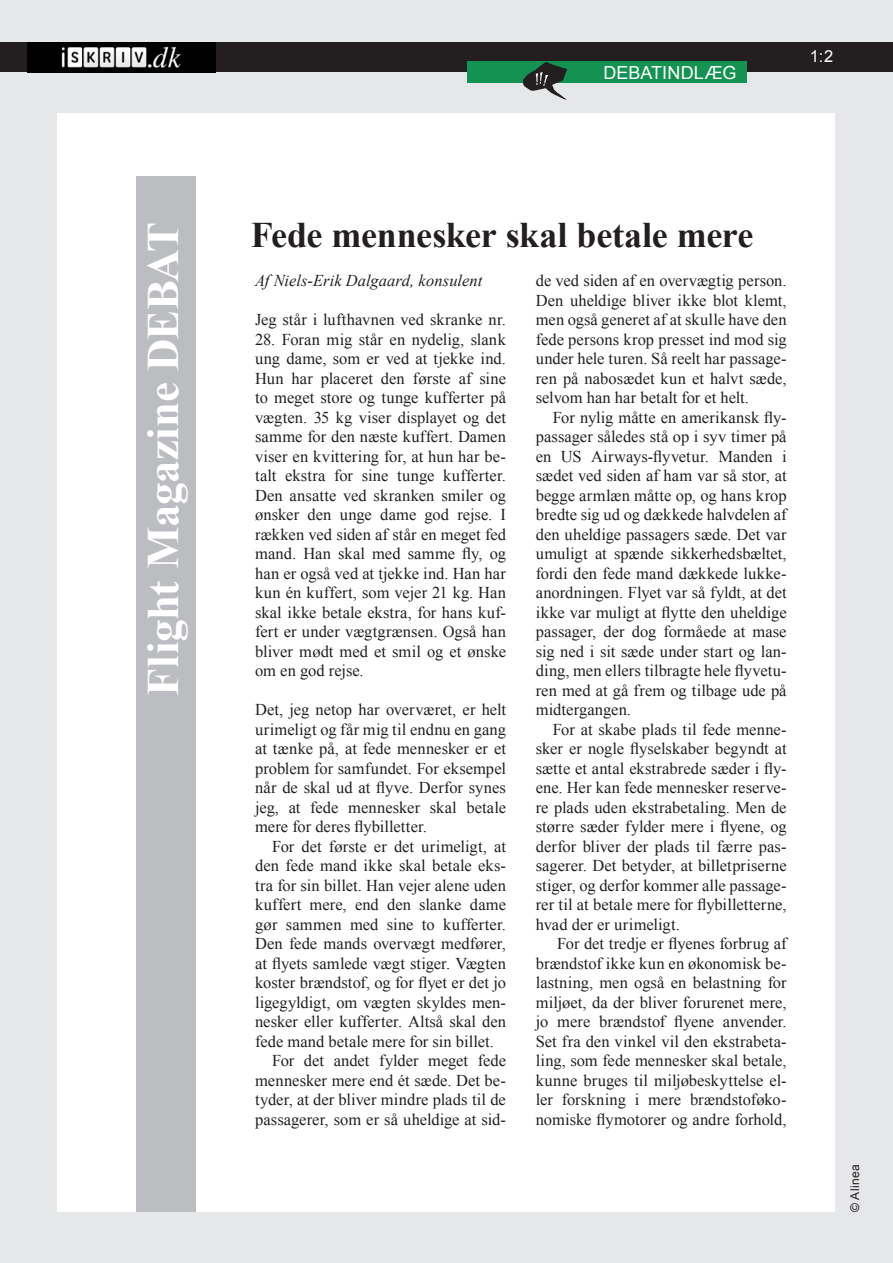
<style>
.page{position:relative;width:893px;height:1263px;background:#e6e7e9}
.page>*{position:absolute;margin:0;border:0;box-sizing:border-box;transform-origin:0 0}
.Underrubrik_Times{font:700 45px "Times New Roman";letter-spacing:-.005em;color:#fff}
.Underrubrik_Times-2{font:700 36px "Times New Roman";letter-spacing:-.01em;color:#231f20}
.GENRE{font:18px "Arial";letter-spacing:.005em;color:#fff}
.Brød_INDRYK_Times{font:16.5px/19.5px "Times New Roman";color:#231f20;text-align:justify}
.Brød_Times{font:16.5px/19.5px "Times New Roman";color:#231f20;text-align:justify}
.Brød_Times-2{font:italic 16.5px "Times New Roman";color:#231f20}
.t1{font:16.5px "Arial";color:#fff}
.t2{font:12px "Arial";letter-spacing:.02em;color:#231f20}
</style>
<div class="page">
<div style="left:0;top:43px;width:893px;height:29px;background:#231f20"></div>
<img style="left:28px;top:43px;width:187px;height:29px">
<div style="left:58px;top:113px;width:777px;height:1099px;background:#fff"></div>
<div style="left:468px;top:62px;width:279px;height:21px;background:#149252"></div>
<div style="left:136px;top:176px;width:60px;height:1036px;background:#bcbdc0"></div>
<svg style="left:523px;top:62px;width:44px;height:38px"></svg>
<p class="Underrubrik_Times" style="left:132px;top:695px;width:475px;rotate:-90deg">Flight Magazine DEBAT</p>
<p class="GENRE" style="left:603px;top:61px;width:135px">DEBATINDLÆG</p>
<p class="t1" style="left:810px;top:45px;width:25px">1:2</p>
<p class="Underrubrik_Times-2" style="left:251px;top:210px;width:504px">Fede mennesker skal betale mere</p>
<p class="Brød_Times-2" style="left:255px;top:269px;width:229px">Af Niels-Erik Dalgaard, konsulent</p>
<p class="Brød_Times" style="left:255px;top:310px;width:252px">Jeg står i lufthavnen ved skranke nr.</p>
<p class="Brød_Times" style="left:255px;top:329px;width:252px">28. Foran mig står en nydelig, slank ung dame, som er ved at tjekke ind.<br>Hun har placeret den første af sine to meget store og tunge kufferter på vægten. 35 kg viser displayet og det samme for den næste kuffert. Damen viser en kvittering for, at hun har be&shy;talt ekstra for sine tunge kufferter.<br>Den ansatte ved skranken smiler og ønsker den unge dame god rejse. I rækken ved siden af står en meget fed mand. Han skal med samme fly, og han er også ved at tjekke ind. Han har kun én kuffert, som vejer 21 kg. Han skal ikke betale ekstra, for hans kuf&shy;fert er under vægtgrænsen. Også han bliver mødt med et smil og et ønske om en god rejse.</p>
<p class="Brød_Times" style="left:255px;top:700px;width:252px">Det, jeg netop har overværet, er helt urimeligt og får mig til endnu en gang at tænke på, at fede mennesker er et problem for samfundet. For eksempel når de skal ud at flyve. Derfor synes jeg, at fede mennesker skal betale mere for deres flybilletter.</p>
<p class="Brød_INDRYK_Times" style="left:255px;top:836px;width:252px;text-indent:17px">For det første er det urimeligt, at den fede mand ikke skal betale eks&shy;tra for sin billet. Han vejer alene uden kuffert mere, end den slanke dame gør sammen med sine to kufferter.<br>Den fede mands overvægt medfører, at flyets samlede vægt stiger. Vægten koster brændstof, og for flyet er det jo ligegyldigt, om vægten skyldes men&shy;nesker eller kufferter. Altså skal den fede mand betale mere for sin billet.</p>
<p class="Brød_INDRYK_Times" style="left:255px;top:1051px;width:252px;text-indent:17px">For det andet fylder meget fede mennesker mere end ét sæde. Det be&shy;tyder, at der bliver mindre plads til de passagerer, som er så uheldige at sid-</p>
<p class="Brød_INDRYK_Times" style="left:536px;top:271px;width:252px">de ved siden af en overvægtig person.<br>Den uheldige bliver ikke blot klemt, men også generet af at skulle have den fede persons krop presset ind mod sig under hele turen. Så reelt har passage&shy;ren på nabosædet kun et halvt sæde, selvom han har betalt for et helt.</p>
<p class="Brød_INDRYK_Times" style="left:536px;top:407px;width:252px;text-indent:17px">For nylig måtte en amerikansk fly&shy;passager således stå op i syv timer på en US Airways-flyvetur. Manden i sædet ved siden af ham var så stor, at begge armlæn måtte op, og hans krop bredte sig ud og dækkede halvdelen af den uheldige passagers sæde. Det var umuligt at spænde sikkerhedsbæltet, fordi den fede mand dækkede lukke&shy;anordningen. Flyet var så fyldt, at det ikke var muligt at flytte den uheldige passager, der dog formåede at mase sig ned i sit sæde under start og lan&shy;ding, men ellers tilbragte hele flyvetu&shy;ren med at gå frem og tilbage ude på midtergangen.</p>
<p class="Brød_INDRYK_Times" style="left:536px;top:719px;width:252px;text-indent:17px">For at skabe plads til fede menne&shy;sker er nogle flyselskaber begyndt at sætte et antal ekstrabrede sæder i fly&shy;ene. Her kan fede mennesker reserve&shy;re plads uden ekstrabetaling. Men de større sæder fylder mere i flyene, og derfor bliver der plads til færre pas&shy;sagerer. Det betyder, at billetpriserne stiger, og derfor kommer alle passage&shy;rer til at betale mere for flybilletterne, hvad der er urimeligt.</p>
<p class="Brød_INDRYK_Times" style="left:536px;top:934px;width:252px;text-indent:22px">For det tredje er flyenes forbrug af brændstof ikke kun en økonomisk be&shy;lastning, men også en belastning for miljøet, da der bliver forurenet mere, jo mere brændstof flyene anvender.<br>Set fra den vinkel vil den ekstrabeta&shy;ling, som fede mennesker skal betale, kunne bruges til miljøbeskyttelse el&shy;ler forskning i mere brændstoføko&shy;nomiske flymotorer og andre forhold,</p>
<p class="t2" style="left:847px;top:1212px;width:49px;rotate:-90deg">© Alinea</p>
</div>
